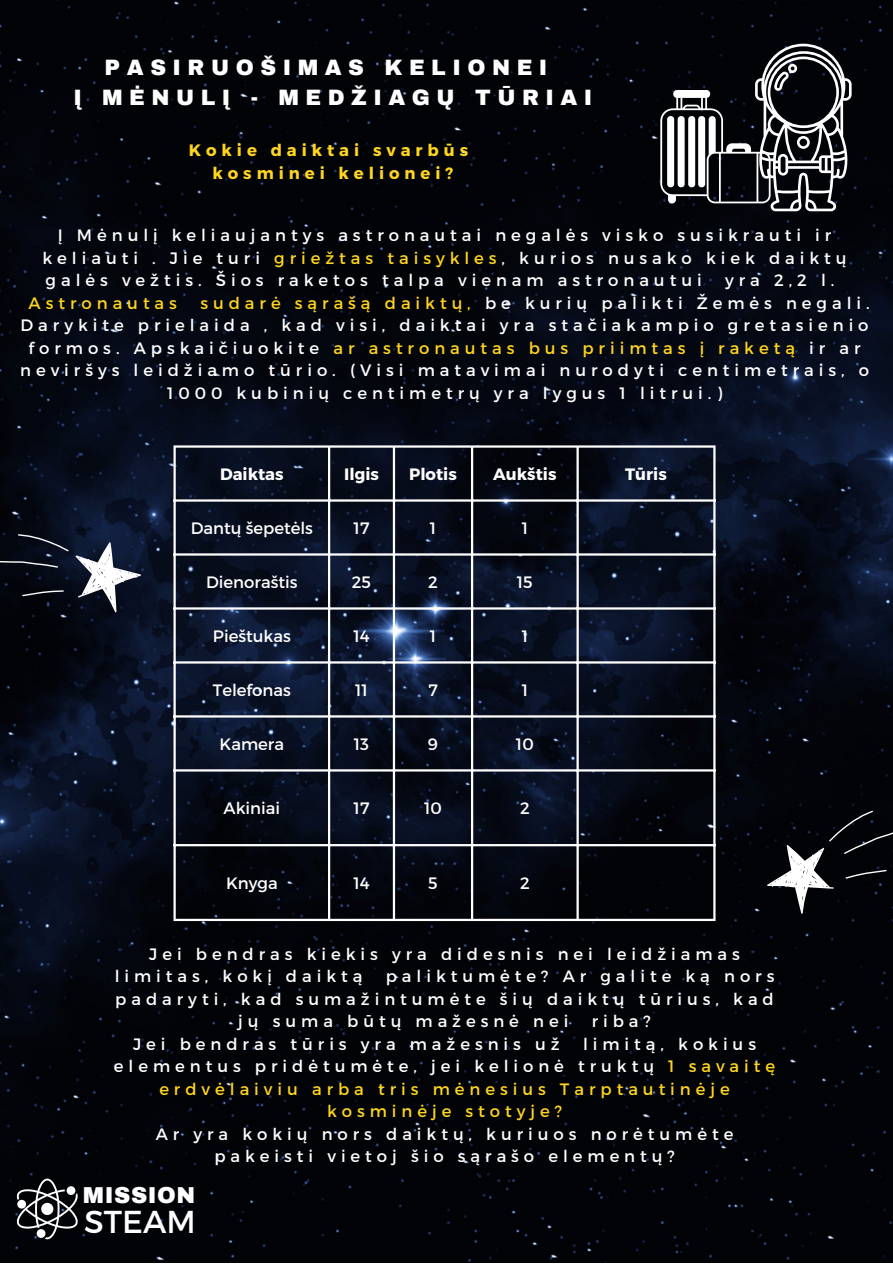
<style>
.page{position:relative;width:893px;height:1264px;background:#fff}
.page>*{position:absolute;margin:0;border:0;box-sizing:border-box;transform-origin:0 0}
.t1{font:31.65px "Montserrat";color:#fff}
.t2{font:900 22.5px "Archivo";letter-spacing:.025em;color:#fff}
.t3{font:900 21.75px/30.3px "Archivo";letter-spacing:.3em;color:#fff}
.t4{font:16.5px/22.5px "Montserrat";letter-spacing:.3em;color:#fff}
.t5{font:16.5px "Montserrat";letter-spacing:.3em;color:#ffd51d}
.t6{font:16.5px "Montserrat";color:#fff}
.t7{font:700 16.5px/22.5px "Montserrat";letter-spacing:.3em;color:#ffd51d;text-align:center}
.t8{font:700 16.5px "Montserrat";color:#fff}
.s1{color:#ffd51d}
.s2{color:#fff}
</style>
<div class="page">
<img style="left:0;top:0;width:892px;height:1262px">
<svg style="left:660px;top:44px;width:191px;height:167px"></svg>
<hr style="left:173px;top:447px;width:3px;height:471px;background:#fff">
<hr style="left:328px;top:447px;width:2px;height:471px;background:#fff">
<hr style="left:393px;top:447px;width:2px;height:471px;background:#fff">
<hr style="left:471px;top:447px;width:2px;height:471px;background:#fff">
<hr style="left:576px;top:447px;width:2px;height:471px;background:#fff">
<hr style="left:713px;top:447px;width:2px;height:471px;background:#fff">
<hr style="left:173px;top:445px;width:542px;height:2px;background:#fff">
<hr style="left:173px;top:499px;width:542px;height:2px;background:#fff">
<hr style="left:173px;top:553px;width:542px;height:2px;background:#fff">
<hr style="left:173px;top:607px;width:542px;height:2px;background:#fff">
<hr style="left:173px;top:661px;width:542px;height:2px;background:#fff">
<hr style="left:173px;top:715px;width:542px;height:2px;background:#fff">
<hr style="left:173px;top:769px;width:542px;height:2px;background:#fff">
<hr style="left:173px;top:844px;width:542px;height:2px;background:#fff">
<hr style="left:173px;top:918px;width:542px;height:3px;background:#fff">
<svg style="left:0;top:534px;width:141px;height:78px;background:#2b303e"></svg>
<svg style="left:755px;top:797px;width:137px;height:124px;background:#191a1e"></svg>
<svg style="left:16px;top:1178px;width:63px;height:61px"></svg>
<h3 class="t3" style="left:73px;top:52px;width:520px;text-indent:31px">PASIRUOŠIMAS KELIONEI<br>Į MĖNULĮ - MEDŽIAGŲ TŪRIAI</h3>
<p class="t7" style="left:189px;top:138px;width:281px">Kokie daiktai svarbūs kosminei kelionei?</p>
<p class="t4" style="left:43px;top:223px;width:805px;text-indent:15px">Į Mėnulį keliaujantys astronautai negalės visko susikrauti ir keliauti . Jie turi <span class="s1">griežtas taisykles</span>, kurios nusako kiek daiktų galės vežtis. Šios raketos talpa vienam astronautui</p>
<p class="t4" style="left:725px;top:268px;width:111px">yra 2,2 l.</p>
<p class="t5" style="left:29px;top:292px;width:150px">Astronautas</p>
<p class="t4" style="left:200px;top:291px;width:670px"><span class="s1">sudarė sąrašą daiktų,</span> be kurių palikti Žemės negali.</p>
<p class="t4" style="left:21px;top:313px;width:849px">Darykite prielaida , kad visi, daiktai yra stačiakampio gretasienio</p>
<p class="t5" style="left:29px;top:337px;width:833px"><span class="s2">formos. Apskaičiuokite</span> ar astronautas bus priimtas į raketą <span class="s2">ir ar</span></p>
<p class="t4" style="left:20px;top:358px;width:850px">neviršys leidžiamo tūrio. (Visi matavimai nurodyti centimetrais, o</p>
<p class="t4" style="left:167px;top:381px;width:556px">1000 kubinių centimetrų yra lygus 1 litrui.)</p>
<p class="t8" style="left:220px;top:463px;width:65px">Daiktas</p>
<p class="t8" style="left:344px;top:463px;width:36px">Ilgis</p>
<p class="t8" style="left:409px;top:463px;width:49px">Plotis</p>
<p class="t8" style="left:493px;top:463px;width:65px">Aukštis</p>
<p class="t8" style="left:625px;top:463px;width:43px">Tūris</p>
<p class="t6" style="left:191px;top:517px;width:124px">Dantų šepetėls</p>
<p class="t4" style="left:353px;top:516px;width:17px">17</p>
<p class="t4" style="left:430px;top:516px;width:8px">1</p>
<p class="t4" style="left:521px;top:516px;width:8px">1</p>
<p class="t6" style="left:206px;top:571px;width:93px">Dienoraštis</p>
<p class="t4" style="left:352px;top:570px;width:21px">25</p>
<p class="t4" style="left:428px;top:570px;width:11px">2</p>
<p class="t4" style="left:517px;top:570px;width:17px">15</p>
<p class="t6" style="left:213px;top:625px;width:79px">Pieštukas</p>
<p class="t4" style="left:353px;top:624px;width:18px">14</p>
<p class="t4" style="left:430px;top:624px;width:8px">1</p>
<p class="t4" style="left:521px;top:624px;width:8px">1</p>
<p class="t6" style="left:213px;top:679px;width:80px">Telefonas</p>
<p class="t4" style="left:355px;top:678px;width:14px">11</p>
<p class="t4" style="left:428px;top:678px;width:11px">7</p>
<p class="t4" style="left:521px;top:678px;width:8px">1</p>
<p class="t4" style="left:219px;top:732px;width:66px">Kamera</p>
<p class="t4" style="left:354px;top:732px;width:17px">13</p>
<p class="t4" style="left:428px;top:732px;width:12px">9</p>
<p class="t4" style="left:516px;top:732px;width:19px">10</p>
<p class="t6" style="left:223px;top:797px;width:58px">Akiniai</p>
<p class="t4" style="left:353px;top:796px;width:17px">17</p>
<p class="t4" style="left:424px;top:796px;width:19px">10</p>
<p class="t4" style="left:520px;top:796px;width:11px">2</p>
<p class="t4" style="left:226px;top:871px;width:53px">Knyga</p>
<p class="t4" style="left:353px;top:871px;width:18px">14</p>
<p class="t4" style="left:428px;top:871px;width:11px">5</p>
<p class="t4" style="left:520px;top:871px;width:11px">2</p>
<p class="t4" style="left:115px;top:941px;width:626px;text-indent:35px">Jei bendras kiekis yra didesnis nei leidžiamas limitas, kokį daiktą</p>
<p class="t4" style="left:386px;top:964px;width:390px">paliktumėte? Ar galite ką nors</p>
<p class="t4" style="left:115px;top:986px;width:660px">padaryti, kad sumažintumėte šių daiktų tūrius, kad</p>
<p class="t4" style="left:238px;top:1009px;width:331px">jų suma būtų mažesnė nei</p>
<p class="t4" style="left:591px;top:1009px;width:61px">riba?</p>
<p class="t4" style="left:133px;top:1031px;width:428px">Jei bendras tūris yra mažesnis už</p>
<p class="t4" style="left:583px;top:1031px;width:174px">limitą, kokius</p>
<p class="t4" style="left:114px;top:1054px;width:662px">elementus pridėtumėte, jei kelionė truktų <span class="s1">1 savaitę</span></p>
<p class="t5" style="left:159px;top:1078px;width:572px">erdvėlaiviu arba tris mėnesius Tarptautinėje</p>
<p class="t5" style="left:327px;top:1100px;width:236px">kosminėje stotyje?</p>
<p class="t4" style="left:156px;top:1121px;width:579px;text-align:center">Ar yra kokių nors daiktų, kuriuos norėtumėte pakeisti vietoj šio sąrašo elementų?</p>
<h2 class="t2" style="left:83px;top:1183px;width:114px">MISSION</h2>
<h1 class="t1" style="left:84px;top:1200px;width:113px">STEAM</h1>
</div>
